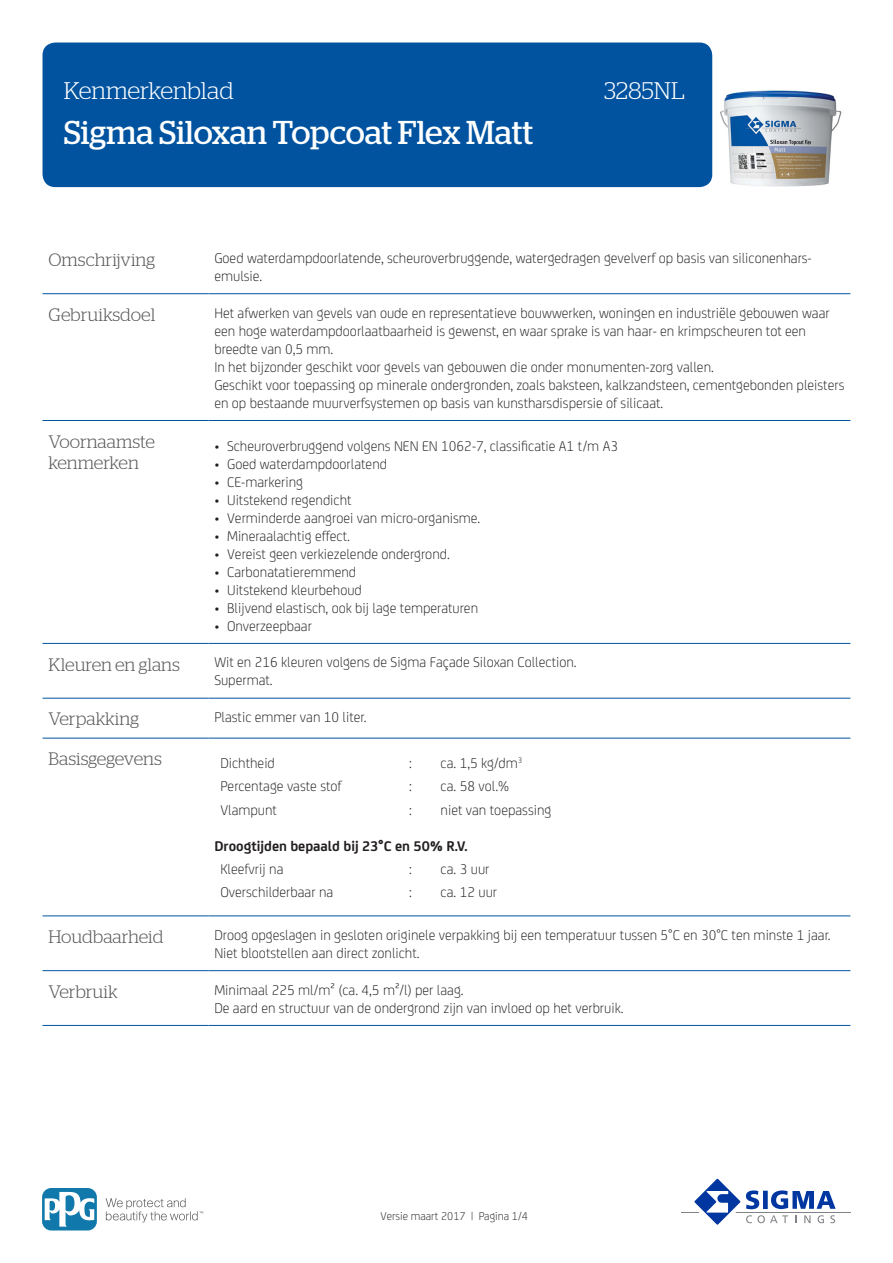
<style>
.page{position:relative;width:893px;height:1263px;background:#fff}
.page>*{position:absolute;margin:0;border:0;box-sizing:border-box;transform-origin:0 0}
.t1{font:33px "Stag";letter-spacing:-.005em;color:#fff}
.RH1{font:300 24px "Stag";color:#fff}
.KOP{font:300 18px/21.6px "Stag";color:#57585a}
.BODY{font:300 15px/18px "FS Joey";color:#231f20}
.BODY-2{font:700 15px "FS Joey";color:#231f20}
.t2{font:300 12px "FS Joey";color:#231f20}
</style>
<div class="page">
<div style="left:43px;top:43px;width:669px;height:144px;background:#0153a0;border-radius:13px"></div>
<hr style="left:681px;top:1211px;width:169px;height:1px;background:#808285">
<svg style="left:689px;top:1178px;width:147px;height:47px"></svg>
<svg style="left:106px;top:1198px;width:97px;height:24px"></svg>
<svg style="left:43px;top:1188px;width:54px;height:42px"></svg>
<svg style="left:45px;top:1191px;width:49px;height:35px"></svg>
<hr style="left:43px;top:293px;width:165px;height:1px;background:#0153a0">
<hr style="left:208px;top:293px;width:642px;height:1px;background:#0153a0">
<hr style="left:43px;top:420px;width:165px;height:1px;background:#0153a0">
<hr style="left:208px;top:420px;width:642px;height:1px;background:#0153a0">
<hr style="left:43px;top:643px;width:165px;height:1px;background:#0153a0">
<hr style="left:208px;top:643px;width:642px;height:1px;background:#0153a0">
<hr style="left:43px;top:698px;width:165px;height:1px;background:#0153a0">
<hr style="left:208px;top:698px;width:642px;height:1px;background:#0153a0">
<hr style="left:43px;top:738px;width:165px;height:1px;background:#0153a0">
<hr style="left:208px;top:738px;width:642px;height:1px;background:#0153a0">
<hr style="left:43px;top:915px;width:165px;height:1px;background:#0153a0">
<hr style="left:208px;top:915px;width:642px;height:1px;background:#0153a0">
<hr style="left:43px;top:970px;width:165px;height:1px;background:#0153a0">
<hr style="left:208px;top:970px;width:642px;height:1px;background:#0153a0">
<hr style="left:43px;top:1025px;width:165px;height:1px;background:#0153a0">
<hr style="left:208px;top:1025px;width:642px;height:1px;background:#0153a0">
<img style="left:720px;top:90px;width:122px;height:97px">
<p class="RH1" style="left:64px;top:77px;width:171px">Kenmerkenblad</p>
<p class="RH1" style="left:604px;top:77px;width:82px">3285NL</p>
<p class="t1" style="left:64px;top:114px;width:471px">Sigma Siloxan Topcoat Flex Matt</p>
<p class="KOP" style="left:49px;top:249px;width:108px">Omschrijving</p>
<p class="BODY" style="left:214px;top:248px;width:599px">Goed waterdampdoorlatende, scheuroverbruggende, watergedragen gevelverf op basis van siliconenhars&shy;emulsie.</p>
<p class="KOP" style="left:49px;top:303px;width:108px">Gebruiksdoel</p>
<p class="BODY" style="left:214px;top:303px;width:632px">Het afwerken van gevels van oude en representatieve bouwwerken, woningen en industriële gebouwen waar een hoge waterdampdoorlaatbaarheid is gewenst, en waar sprake is van haar- en krimpscheuren tot een breedte van 0,5 mm.<br>In het bijzonder geschikt voor gevels van gebouwen die onder monumenten-zorg vallen.<br>Geschikt voor toepassing op minerale ondergronden, zoals baksteen, kalkzandsteen, cementgebonden pleisters en op bestaande muurverfsystemen op basis van kunstharsdispersie of silicaat.</p>
<p class="KOP" style="left:49px;top:430px;width:108px">Voornaamste kenmerken</p>
<p class="BODY" style="left:214px;top:436px;width:405px">• Scheuroverbruggend volgens NEN EN 1062-7, classificatie A1 t/m A3</p>
<p class="BODY" style="left:214px;top:454px;width:174px">• Goed waterdampdoorlatend</p>
<p class="BODY" style="left:214px;top:472px;width:90px">• CE-markering</p>
<p class="BODY" style="left:214px;top:490px;width:139px">• Uitstekend regendicht</p>
<p class="BODY" style="left:214px;top:508px;width:267px">• Verminderde aangroei van micro-organisme.</p>
<p class="BODY" style="left:214px;top:526px;width:137px">• Mineraalachtig effect.</p>
<p class="BODY" style="left:214px;top:544px;width:237px">• Vereist geen verkiezelende ondergrond.</p>
<p class="BODY" style="left:214px;top:562px;width:143px">• Carbonatatieremmend</p>
<p class="BODY" style="left:214px;top:580px;width:149px">• Uitstekend kleurbehoud</p>
<p class="BODY" style="left:214px;top:598px;width:265px">• Blijvend elastisch, ook bij lage temperaturen</p>
<p class="BODY" style="left:214px;top:616px;width:99px">• Onverzeepbaar</p>
<p class="KOP" style="left:49px;top:653px;width:133px">Kleuren en glans</p>
<p class="BODY" style="left:214px;top:652px;width:364px">Wit en 216 kleuren volgens de Sigma Façade Siloxan Collection.<br>Supermat.</p>
<p class="KOP" style="left:49px;top:708px;width:92px">Verpakking</p>
<p class="BODY" style="left:214px;top:707px;width:154px">Plastic emmer van 10 liter.</p>
<p class="KOP" style="left:49px;top:748px;width:115px">Basisgegevens</p>
<p class="BODY" style="left:220px;top:753px;width:56px">Dichtheid</p>
<p class="BODY" style="left:409px;top:753px;width:4px">:</p>
<p class="BODY" style="left:441px;top:753px;width:83px">ca. 1,5 kg/dm<sup>3</sup></p>
<p class="BODY" style="left:220px;top:776px;width:123px">Percentage vaste stof</p>
<p class="BODY" style="left:409px;top:776px;width:4px">:</p>
<p class="BODY" style="left:441px;top:776px;width:70px">ca. 58 vol.%</p>
<p class="BODY" style="left:220px;top:800px;width:58px">Vlampunt</p>
<p class="BODY" style="left:409px;top:800px;width:4px">:</p>
<p class="BODY" style="left:441px;top:800px;width:112px">niet van toepassing</p>
<p class="BODY-2" style="left:214px;top:834px;width:255px">Droogtijden bepaald bij 23°C en 50% R.V.</p>
<p class="BODY" style="left:220px;top:859px;width:65px">Kleefvrij na</p>
<p class="BODY" style="left:409px;top:859px;width:4px">:</p>
<p class="BODY" style="left:441px;top:859px;width:50px">ca. 3 uur</p>
<p class="BODY" style="left:220px;top:882px;width:114px">Overschilderbaar na</p>
<p class="BODY" style="left:409px;top:882px;width:4px">:</p>
<p class="BODY" style="left:441px;top:882px;width:58px">ca. 12 uur</p>
<p class="KOP" style="left:49px;top:926px;width:116px">Houdbaarheid</p>
<p class="BODY" style="left:214px;top:925px;width:618px">Droog opgeslagen in gesloten originele verpakking bij een temperatuur tussen 5°C en 30°C ten minste 1 jaar.<br>Niet blootstellen aan direct zonlicht.</p>
<p class="KOP" style="left:49px;top:980px;width:71px">Verbruik</p>
<p class="BODY" style="left:214px;top:980px;width:411px">Minimaal 225 ml/m² (ca. 4,5 m²/l) per laag.<br>De aard en structuur van de ondergrond zijn van invloed op het verbruik.</p>
<p class="t2" style="left:380px;top:1208px;width:149px">Versie maart 2017 | Pagina 1/4</p>
</div>
